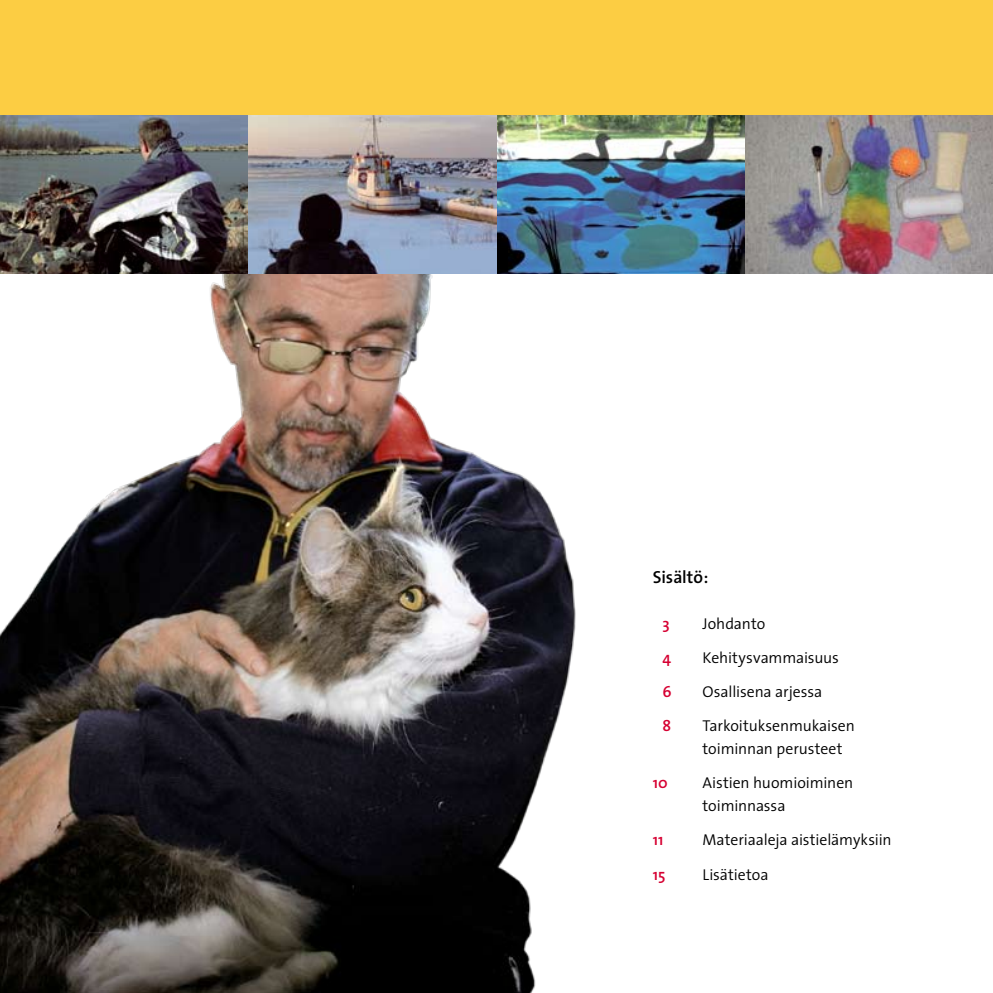
<style>
.page{position:relative;width:993px;height:993px;background:#fff}
.page>*{position:absolute;margin:0;border:0;box-sizing:border-box;transform-origin:0 0}
.t1{font:600 17.5px "The Sans";letter-spacing:-.005em;color:#000}
.t2{font:300 15.75px/22.8px "The Sans";letter-spacing:-.005em;color:#000}
.t3{font:600 15.75px "The Sans";color:#d60032}
</style>
<div class="page">
<div style="left:0;top:0;width:992px;height:273px;background:#fccd43"></div>
<img style="left:0;top:273px;width:850px;height:719px">
<img style="left:0;top:115px;width:488px;height:158px">
<img style="left:744px;top:115px;width:248px;height:158px">
<img style="left:488px;top:115px;width:256px;height:158px">
<p class="t1" style="left:652px;top:562px;width:57px">Sisältö:</p>
<p class="t3" style="left:662px;top:610px;width:9px">3</p>
<p class="t2" style="left:702px;top:611px;width:64px">Johdanto</p>
<p class="t3" style="left:662px;top:644px;width:10px">4</p>
<p class="t2" style="left:702px;top:645px;width:138px">Kehitysvammaisuus</p>
<p class="t3" style="left:662px;top:678px;width:11px">6</p>
<p class="t2" style="left:702px;top:679px;width:121px">Osallisena arjessa</p>
<p class="t3" style="left:662px;top:712px;width:10px">8</p>
<p class="t2" style="left:702px;top:714px;width:154px">Tarkoituksenmukaisen toiminnan perusteet</p>
<p class="t3" style="left:652px;top:769px;width:17px">10</p>
<p class="t2" style="left:702px;top:770px;width:152px">Aistien huomioiminen toiminnassa</p>
<p class="t3" style="left:652px;top:826px;width:12px">11</p>
<p class="t2" style="left:702px;top:827px;width:190px">Materiaaleja aistielämyksiin</p>
<p class="t3" style="left:652px;top:860px;width:14px">15</p>
<p class="t2" style="left:702px;top:862px;width:67px">Lisätietoa</p>
</div>
